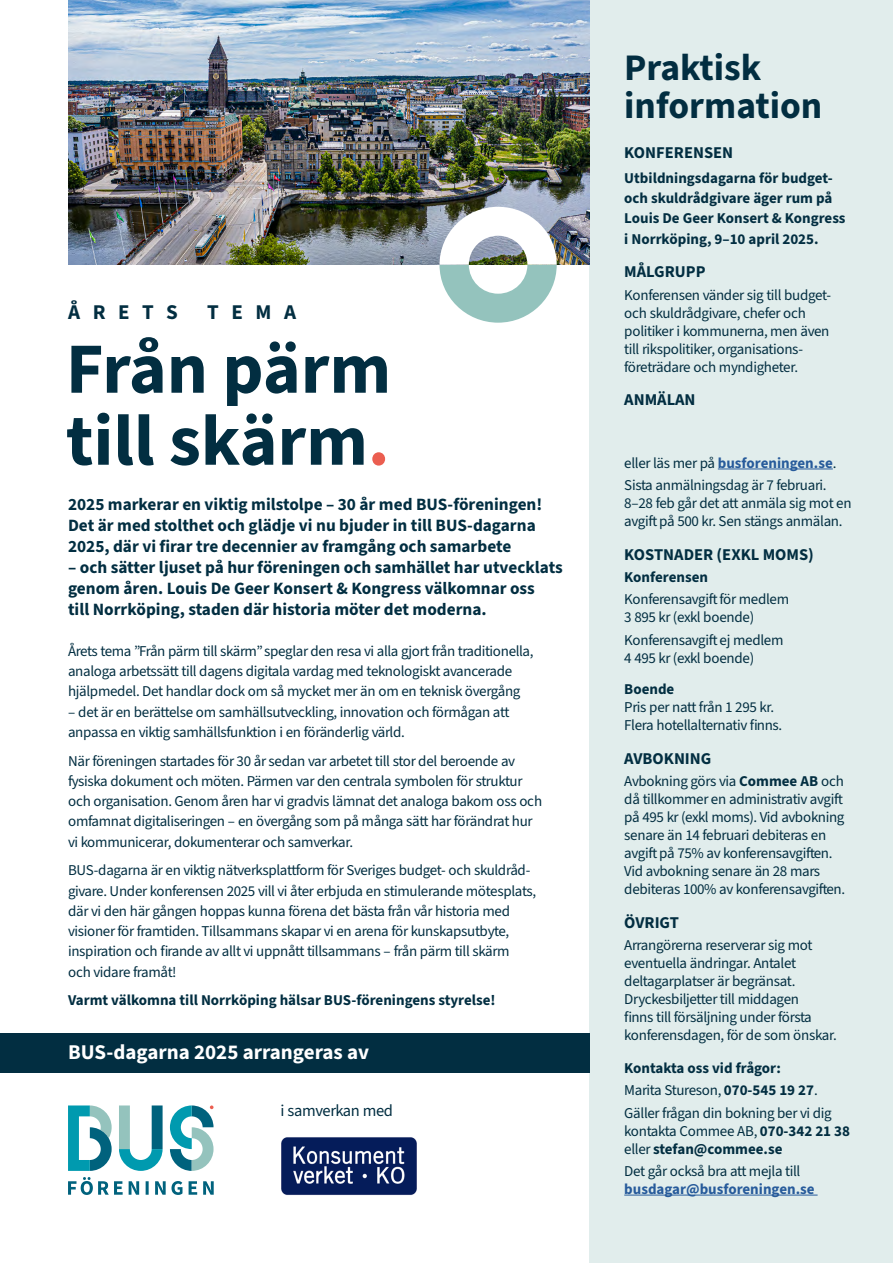
<style>
.page{position:relative;width:893px;height:1263px;background:#fff}
.page>*{position:absolute;margin:0;border:0;box-sizing:border-box;transform-origin:0 0}
.t1{font:700 72px/72px "Source Sans 3";color:#022e41}
.t2{font:700 37.5px/37.5px "Source Sans 3";color:#022e41}
.t3{font:700 21px "Source Sans 3";color:#fff}
.t4{font:700 21px "Source Sans 3";letter-spacing:.6em;color:#022e41}
.t5{font:700 17.25px/21px "Source Sans 3";color:#022e41}
.t6{font:700 16.5px "Source Sans 3";color:#022e41}
.t7{font:16.5px "Source Sans 3";letter-spacing:-.02em;color:#022e41}
.t8{font:15px/18px "Source Sans 3";letter-spacing:-.02em;color:#022e41}
.t9{font:700 15px/20.2px "Source Sans 3";color:#022e41}
.t10{font:700 15px "Source Sans 3";color:#275b9b}
.s1{color:#eb5e50}
.s2{font-weight:700;color:#275b9b}
.s3{font-weight:700}
.s4{font-weight:400}
</style>
<div class="page">
<div style="left:590px;top:0;width:303px;height:1263px;background:#e1edec"></div>
<img style="left:68px;top:0;width:522px;height:265px">
<div style="left:0;top:1033px;width:590px;height:40px;background:#022e41"></div>
<hr style="left:718px;top:469px;width:115px;height:1px;background:#275b9b">
<hr style="left:624px;top:1195px;width:194px;height:1px;background:#275b9b">
<svg style="left:439px;top:207px;width:118px;height:116px"></svg>
<svg style="left:68px;top:1177px;width:55px;height:18px"></svg>
<svg style="left:129px;top:1181px;width:10px;height:14px"></svg>
<svg style="left:146px;top:1181px;width:3px;height:14px"></svg>
<svg style="left:155px;top:1181px;width:27px;height:14px"></svg>
<svg style="left:189px;top:1181px;width:8px;height:14px"></svg>
<svg style="left:203px;top:1181px;width:11px;height:14px"></svg>
<svg style="left:170px;top:1105px;width:44px;height:66px"></svg>
<svg style="left:68px;top:1105px;width:44px;height:66px"></svg>
<svg style="left:119px;top:1105px;width:44px;height:66px"></svg>
<img style="left:281px;top:1137px;width:136px;height:58px">
<h3 class="t4" style="left:68px;top:298px;width:111px">ÅRETS</h3>
<h3 class="t4" style="left:207px;top:298px;width:91px">TEMA</h3>
<h1 class="t1" style="left:66px;top:333px;width:327px">Från pärm till skärm<span class="s1">.</span></h1>
<p class="t5" style="left:68px;top:494px;width:476px">2025 markerar en viktig milstolpe – 30 år med BUS-föreningen!<br>Det är med stolthet och glädje vi nu bjuder in till BUS-dagarna<br>2025, där vi firar tre decennier av framgång och samarbete</p>
<p class="t5" style="left:68px;top:557px;width:496px">– och sätter ljuset på hur föreningen och samhället har utvecklats genom åren. Louis De Geer Konsert &amp; Kongress välkomnar oss<br>till Norrköping, staden där historia möter det moderna.</p>
<p class="t8" style="left:68px;top:641px;width:467px;line-height:20.2px">Årets tema ”Från pärm till skärm” speglar den resa vi alla gjort från traditionella, analoga arbetssätt till dagens digitala vardag med teknologiskt avancerade hjälpmedel. Det handlar dock om så mycket mer än om en teknisk övergång</p>
<p class="t8" style="left:68px;top:701px;width:443px;line-height:20.2px">– det är en berättelse om samhällsutveckling, innovation och förmågan att anpassa en viktig samhällsfunktion i en föränderlig värld.</p>
<p class="t8" style="left:68px;top:750px;width:476px;line-height:20.2px">När föreningen startades för 30 år sedan var arbetet till stor del beroende av fysiska dokument och möten. Pärmen var den centrala symbolen för struktur och organisation. Genom åren har vi gradvis lämnat det analoga bakom oss och omfamnat digitaliseringen – en övergång som på många sätt har förändrat hur vi kommunicerar, dokumenterar och samverkar.</p>
<p class="t8" style="left:68px;top:860px;width:470px;line-height:20.2px">BUS-dagarna är en viktig nätverksplattform för Sveriges budget- och skuldråd&shy;givare. Under konferensen 2025 vill vi åter erbjuda en stimulerande mötesplats, där vi den här gången hoppas kunna förena det bästa från vår historia med visioner för framtiden. Tillsammans skapar vi en arena för kunskapsutbyte, inspiration och firande av allt vi uppnått tillsammans – från pärm till skärm<br>och vidare framåt!</p>
<p class="t9" style="left:68px;top:990px;width:429px">Varmt välkomna till Norrköping hälsar BUS-föreningens styrelse!</p>
<h3 class="t3" style="left:68px;top:1038px;width:303px">BUS-dagarna 2025 arrangeras av</h3>
<p class="t7" style="left:281px;top:1100px;width:114px">i samverkan med</p>
<h2 class="t2" style="left:624px;top:49px;width:200px">Praktisk information</h2>
<p class="t6" style="left:624px;top:142px;width:110px">KONFERENSEN</p>
<p class="t9" style="left:624px;top:168px;width:223px">Utbildningsdagarna för budget&shy;och skuldrådgivare äger rum på<br>Louis De Geer Konsert &amp; Kongress i Norrköping, 9–10 april 2025.</p>
<p class="t6" style="left:624px;top:261px;width:83px">MÅLGRUPP</p>
<p class="t8" style="left:624px;top:286px;width:208px">Konferensen vänder sig till budget&shy;och skuldrådgivare, chefer och politiker i kommunerna, men även till rikspolitiker, organisations&shy;företrädare och myndigheter.</p>
<p class="t6" style="left:624px;top:389px;width:73px">ANMÄLAN</p>
<p class="t8" style="left:624px;top:452px;width:214px;line-height:22.2px">eller läs mer på <span class="s2">busforeningen.se</span>.<br>Sista anmälningsdag är 7 februari.</p>
<p class="t8" style="left:624px;top:494px;width:229px">8–28 feb går det att anmäla sig mot en avgift på 500 kr. Sen stängs anmälan.</p>
<p class="t6" style="left:624px;top:543px;width:191px">KOSTNADER (EXKL MOMS)</p>
<p class="t9" style="left:624px;top:567px;width:85px">Konferensen</p>
<p class="t8" style="left:624px;top:590px;width:166px">Konferensavgift för medlem<br>3 895 kr (exkl boende)</p>
<p class="t8" style="left:624px;top:631px;width:161px">Konferensavgift ej medlem<br>4 495 kr (exkl boende)</p>
<p class="t9" style="left:624px;top:679px;width:52px">Boende</p>
<p class="t8" style="left:624px;top:698px;width:160px">Pris per natt från 1 295 kr.<br>Flera hotellalternativ finns.</p>
<p class="t6" style="left:624px;top:748px;width:89px">AVBOKNING</p>
<p class="t8" style="left:624px;top:772px;width:222px">Avbokning görs via <span class="s3">Commee AB</span> och då tillkommer en administrativ avgift på 495 kr (exkl moms). Vid avbokning senare än 14 februari debiteras en avgift på 75% av konferensavgiften.<br>Vid avbokning senare än 28 mars debiteras 100% av konferensavgiften.</p>
<p class="t6" style="left:624px;top:912px;width:56px">ÖVRIGT</p>
<p class="t8" style="left:624px;top:936px;width:214px">Arrangörerna reserverar sig mot eventuella ändringar. Antalet deltagarplatser är begränsat.<br>Dryckesbiljetter till middagen<br>finns till försäljning under första konferensdagen, för de som önskar.</p>
<p class="t8" style="left:624px;top:1057px;width:209px;line-height:22.2px"><span class="s3">Kontakta oss vid frågor:<br></span>Marita Stureson, <span class="s3">070-545 19 27</span>.<br>Gäller frågan din bokning ber vi dig</p>
<p class="t9" style="left:624px;top:1122px;width:227px;line-height:18px"><span class="s4">kontakta Commee AB,</span> 070-342 21 38 <span class="s4">eller</span> stefan@commee.se</p>
<p class="t8" style="left:624px;top:1162px;width:178px">Det går också bra att mejla till</p>
<p class="t10" style="left:624px;top:1179px;width:192px">busdagar@busforeningen.se</p>
</div>
